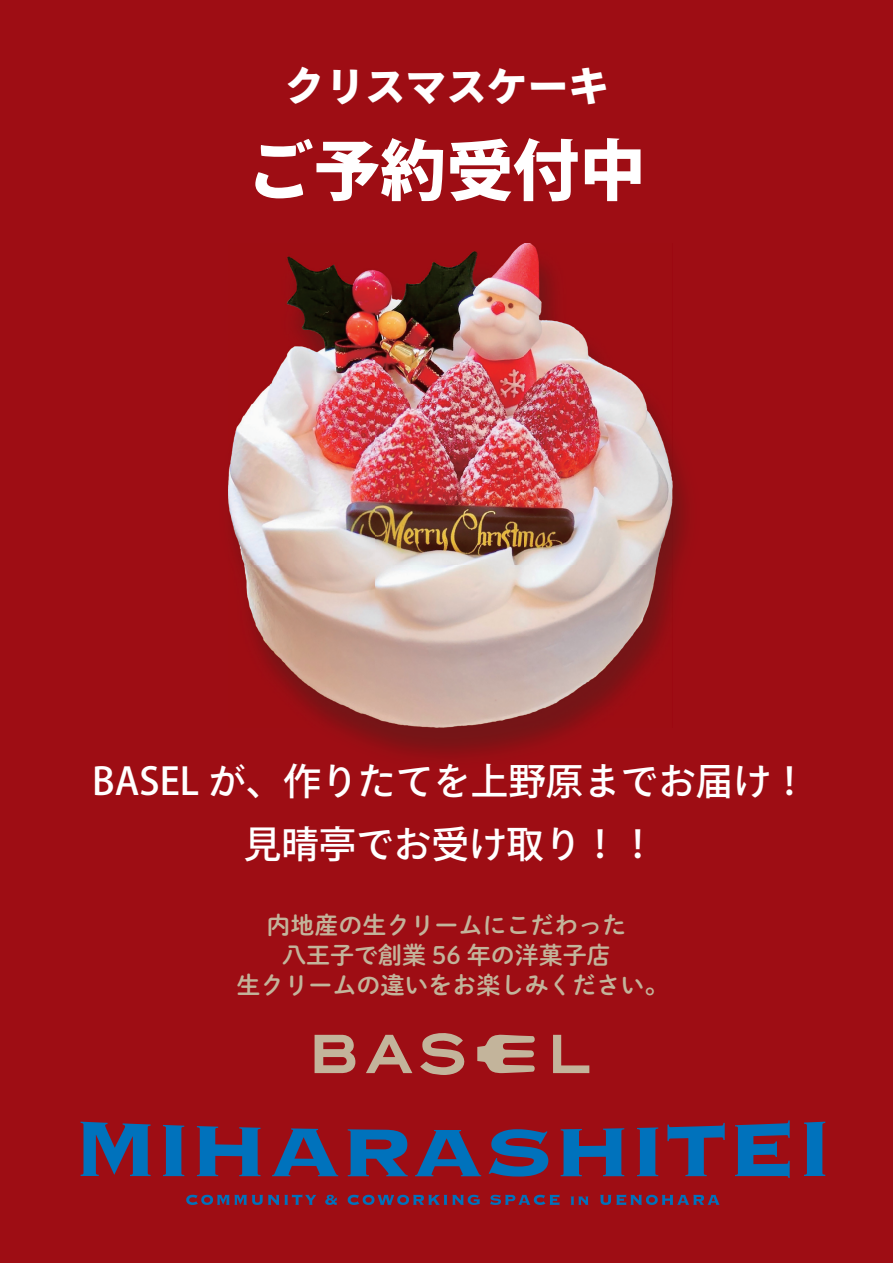
<style>
.page{position:relative;width:893px;height:1263px;background:#9e0d14}
.page>*{position:absolute;margin:0;border:0;box-sizing:border-box;transform-origin:0 0}
.t1{font:800 66.45px "Ryo Gothic Plus N";color:#fff}
.t2{font:800 40.65px "Ryo Gothic Plus N";color:#fff}
.t3{font:500 37.5px/63px "Ryo Gothic Plus N";color:#fff;text-align:center}
.t4{font:24px/30px "DNP Shuei M Go Std B";color:#c3b49b;text-align:center}
</style>
<div class="page">
<img style="left:672px;top:446px;width:16px;height:148px">
<img style="left:335px;top:727px;width:240px;height:30px">
<img style="left:228px;top:243px;width:444px;height:484px">
<svg style="left:315px;top:1035px;width:40px;height:38px"></svg>
<svg style="left:366px;top:1035px;width:46px;height:38px"></svg>
<svg style="left:420px;top:1033px;width:45px;height:42px"></svg>
<svg style="left:477px;top:1034px;width:58px;height:39px"></svg>
<svg style="left:553px;top:1035px;width:36px;height:38px"></svg>
<svg style="left:81px;top:1122px;width:70px;height:54px"></svg>
<svg style="left:163px;top:1125px;width:21px;height:51px"></svg>
<svg style="left:197px;top:1126px;width:64px;height:50px"></svg>
<svg style="left:272px;top:1128px;width:66px;height:48px"></svg>
<svg style="left:348px;top:1129px;width:60px;height:47px"></svg>
<svg style="left:415px;top:1130px;width:66px;height:46px"></svg>
<svg style="left:489px;top:1129px;width:59px;height:47px"></svg>
<svg style="left:561px;top:1128px;width:63px;height:48px"></svg>
<svg style="left:637px;top:1127px;width:21px;height:49px"></svg>
<svg style="left:667px;top:1123px;width:58px;height:53px"></svg>
<svg style="left:735px;top:1120px;width:55px;height:58px"></svg>
<svg style="left:804px;top:1122px;width:21px;height:54px"></svg>
<svg style="left:186px;top:1194px;width:130px;height:11px"></svg>
<svg style="left:325px;top:1195px;width:12px;height:10px"></svg>
<svg style="left:348px;top:1195px;width:132px;height:10px"></svg>
<svg style="left:490px;top:1194px;width:69px;height:11px"></svg>
<svg style="left:570px;top:1196px;width:19px;height:9px"></svg>
<svg style="left:600px;top:1194px;width:120px;height:11px"></svg>
<h2 class="t2" style="left:284px;top:60px;width:326px">クリスマスケーキ</h2>
<h1 class="t1" style="left:247px;top:127px;width:400px">ご予約受付中</h1>
<h3 class="t3" style="left:92px;top:752px;width:718px">BASEL が、作りたてを上野原までお届け！見晴亭でお受け取り！！</h3>
<p class="t4" style="left:236px;top:909px;width:433px">内地産の生クリームにこだわった<br>八王子で創業 56 年の洋菓子店<br>生クリームの違いをお楽しみください。</p>
</div>
